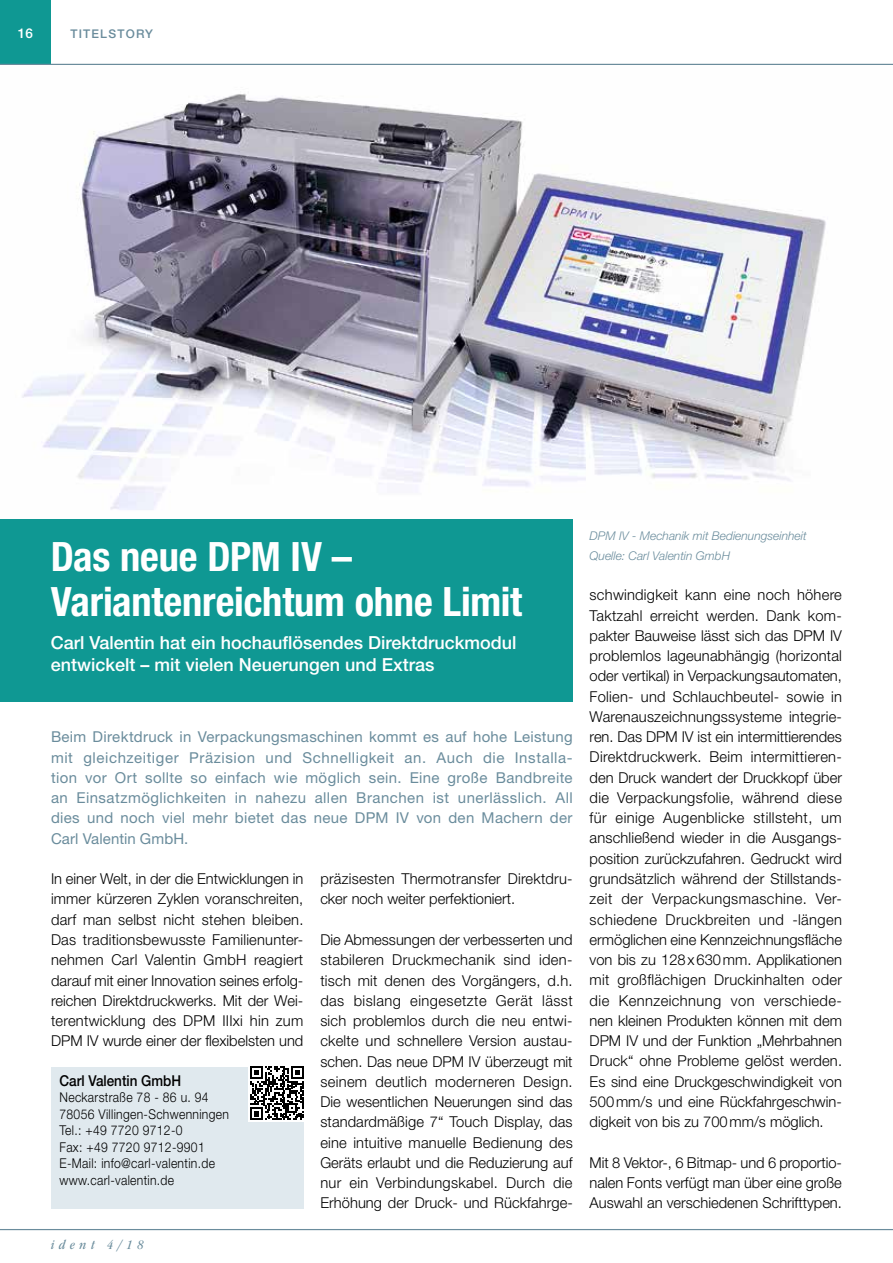
<style>
.page{position:relative;width:893px;height:1263px;background:#fff}
.page>*{position:absolute;margin:0;border:0;box-sizing:border-box;transform-origin:0 0}
.t1{font:700 condensed 40.5px/45px "Helvetica Neue LT Std";letter-spacing:-.005em;color:#fff}
.t2{font:500 18px/22.5px "Helvetica Neue LT Std";color:#fff}
.t3{font:300 15px/20.2px "Helvetica Neue LT Std";color:#000;text-align:justify}
.t4{font:15px/20.2px "Helvetica Neue LT Std";letter-spacing:.02em;color:#6a8c9c;text-align:justify}
.t5{font:500 15px "Helvetica Neue LT Std";color:#000;scale:.9 1}
.t6{font:300 13.5px/16.5px "Helvetica Neue LT Std";letter-spacing:.025em;color:#000;scale:.9 1}
.t7{font:italic condensed 13.5px "ITC Garamond Std";letter-spacing:.35em;color:#6a8c9c}
.t8{font:500 13.5px "Helvetica Neue LT Std";color:#fff}
.t9{font:italic 300 12px/20.2px "Helvetica Neue LT Std";color:#6a8c9c}
.t10{font:500 12px "Helvetica Neue LT Std";letter-spacing:.1em;color:#6a8c9c}
</style>
<div class="page">
<div style="left:51px;top:1067px;width:252px;height:141px;background:#e0e9ee"></div>
<svg style="left:248px;top:1067px;width:55px;height:55px"></svg>
<svg style="left:250px;top:1067px;width:53px;height:52px;background:#727272"></svg>
<img style="left:22px;top:63px;width:871px;height:447px">
<div style="left:0;top:519px;width:573px;height:183px;background:#0f9893"></div>
<div style="left:0;top:0;width:51px;height:64px;background:#0f9893"></div>
<hr style="left:0;top:64px;width:893px;height:1px;background:#6a8c9c">
<hr style="left:0;top:1229px;width:893px;height:1px;background:#6a8c9c">
<p class="t8" style="left:18px;top:25px;width:17px">16</p>
<p class="t10" style="left:70px;top:27px;width:84px">Tite lstory</p>
<h1 class="t1" style="left:51px;top:533px;width:473px">Das neue DPM IV –<br>Variantenreichtum ohne Limit</h1>
<p class="t2" style="left:51px;top:631px;width:467px">Carl Valentin hat ein hochauflösendes Direktdruckmodul entwickelt – mit vielen Neuerungen und Extras</p>
<p class="t4" style="left:51px;top:727px;width:523px">Beim Direktdruck in Verpackungsmaschinen kommt es auf hohe Leistung mit gleichzeitiger Präzision und Schnelligkeit an. Auch die Installa&shy;tion vor Ort sollte so einfach wie möglich sein. Eine große Bandbreite an Einsatzmöglichkeiten in nahezu allen Branchen ist unerlässlich. All dies und noch viel mehr bietet das neue DPM IV von den Machern der Carl Valentin GmbH.</p>
<p class="t3" style="left:51px;top:868px;width:254px">In einer Welt, in der die Entwicklungen in immer kürzeren Zyklen voranschreiten, darf man selbst nicht stehen bleiben.<br>Das traditionsbewusste Familienunter&shy;nehmen Carl Valentin GmbH reagiert darauf mit einer Innovation seines erfolg&shy;reichen Direktdruckwerks. Mit der Wei&shy;terentwicklung des DPM IIIxi hin zum DPM IV wurde einer der flexibelsten und</p>
<p class="t3" style="left:320px;top:868px;width:254px">präzisesten Thermotransfer Direktdru&shy;cker noch weiter perfektioniert.</p>
<p class="t3" style="left:320px;top:929px;width:254px">Die Abmessungen der verbesserten und stabileren Druckmechanik sind iden&shy;tisch mit denen des Vorgängers, d.h. das bislang eingesetzte Gerät lässt sich problemlos durch die neu entwi&shy;ckelte und schnellere Version austau&shy;schen. Das neue DPM IV überzeugt mit seinem deutlich moderneren Design.<br>Die wesentlichen Neuerungen sind das standardmäßige 7“ Touch Display, das eine intuitive manuelle Bedienung des Geräts erlaubt und die Reduzierung auf nur ein Verbindungskabel. Durch die Erhöhung der Druck- und Rückfahrge-</p>
<p class="t5" style="left:60px;top:1071px;width:137px">Carl Valentin GmbH</p>
<p class="t6" style="left:60px;top:1089px;width:190px">Neckarstraße 78 - 86 u. 94<br>78056 Villingen-Schwenningen<br>Tel.: +49 7720 9712-0<br>Fax: +49 7720 9712-9901<br>E-Mail: info@carl-valentin.de www.carl-valentin.de</p>
<p class="t7" style="left:51px;top:1237px;width:94px">ident 4/18</p>
<p class="t9" style="left:590px;top:525px;width:218px">DPM IV - Mechanik mit Bedienungseinheit<br>Quelle: Carl Valentin GmbH</p>
<p class="t3" style="left:590px;top:584px;width:254px">schwindigkeit kann eine noch höhere Taktzahl erreicht werden. Dank kom&shy;pakter Bauweise lässt sich das DPM IV problemlos lageunabhängig (horizontal oder vertikal) in Verpackungsautomaten, Folien- und Schlauchbeutel- sowie in Warenauszeichnungssysteme integrie&shy;ren. Das DPM IV ist ein intermittierendes Direktdruckwerk. Beim intermittieren&shy;den Druck wandert der Druckkopf über die Verpackungsfolie, während diese für einige Augenblicke stillsteht, um anschließend wieder in die Ausgangs&shy;position zurückzufahren. Gedruckt wird grundsätzlich während der Stillstands&shy;zeit der Verpackungsmaschine. Ver&shy;schiedene Druckbreiten und -längen ermöglichen eine Kennzeichnungsfläche von bis zu 128x630mm. Applikationen mit großflächigen Druckinhalten oder die Kennzeichnung von verschiede&shy;nen kleinen Produkten können mit dem DPM IV und der Funktion „Mehrbahnen Druck“ ohne Probleme gelöst werden.<br>Es sind eine Druckgeschwindigkeit von 500mm/s und eine Rückfahrgeschwin&shy;digkeit von bis zu 700mm/s möglich.</p>
<p class="t3" style="left:590px;top:1152px;width:254px">Mit 8 Vektor-, 6 Bitmap- und 6 proportio&shy;nalen Fonts verfügt man über eine große Auswahl an verschiedenen Schrifttypen.</p>
</div>
